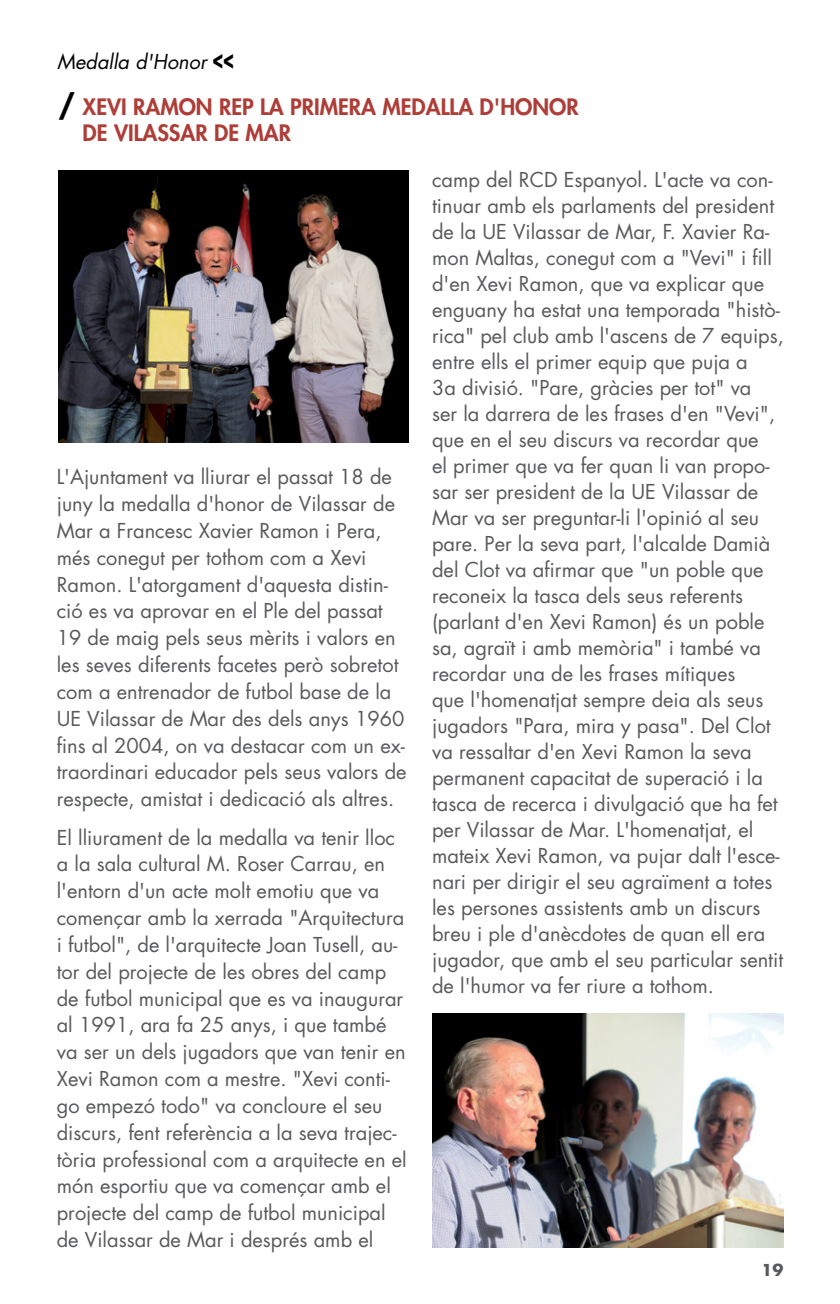
<style>
.page{position:relative;width:840px;height:1304px;background:#fff}
.page>*{position:absolute;margin:0;border:0;box-sizing:border-box;transform-origin:0 0}
.t1{font:700 30px "Futura Std";color:#000}
.t2{font:800 22px/26px "Futura Std";color:#ae3d37}
.t3{font:20px/26px "Futura Std";color:#58595b}
.t4{font:italic 20px "Futura Std";color:#000}
.t5{font:700 16px "Futura Std";color:#58595b}
.s1{font-weight:800;font-style:normal;font-size:30px}
</style>
<div class="page">
<img style="left:58px;top:170px;width:350px;height:272px">
<img style="left:432px;top:1013px;width:351px;height:234px">
<p class="t4" style="left:57px;top:49px;width:178px">Medalla d'Honor <span class="s1">&lt;&lt;</span></p>
<h1 class="t1" style="left:58px;top:86px;width:19px">/</h1>
<p class="t2" style="left:83px;top:94px;width:497px">XEVI RAMON REP LA PRIMERA MEDALLA D'HONOR<br>DE VILASSAR DE MAR</p>
<p class="t3" style="left:57px;top:464px;width:351px;line-height:26.8px">L'Ajuntament va lliurar el passat 18 de juny la medalla d'honor de Vilassar de Mar a Francesc Xavier Ramon i Pera, més conegut per tothom com a Xevi Ramon. L'atorgament d'aquesta distin&shy;ció es va aprovar en el Ple del passat 19 de maig pels seus mèrits i valors en les seves diferents facetes però sobretot com a entrenador de futbol base de la UE Vilassar de Mar des dels anys 1960 fins al 2004, on va destacar com un ex&shy;traordinari educador pels seus valors de respecte, amistat i dedicació als altres.</p>
<p class="t3" style="left:57px;top:824px;width:351px;line-height:26.8px">El lliurament de la medalla va tenir lloc a la sala cultural M. Roser Carrau, en l'entorn d'un acte molt emotiu que va començar amb la xerrada "Arquitectura i futbol", de l'arquitecte Joan Tusell, au&shy;tor del projecte de les obres del camp de futbol municipal que es va inaugurar al 1991, ara fa 25 anys, i que també va ser un dels jugadors que van tenir en Xevi Ramon com a mestre. "Xevi conti&shy;go empezó todo" va concloure el seu discurs, fent referència a la seva trajec&shy;tòria professional com a arquitecte en el món esportiu que va començar amb el projecte del camp de futbol municipal de Vilassar de Mar i després amb el</p>
<p class="t3" style="left:432px;top:167px;width:353px">camp del RCD Espanyol. L'acte va con&shy;tinuar amb els parlaments del president de la UE Vilassar de Mar, F. Xavier Ra&shy;mon Maltas, conegut com a "Vevi" i fill d'en Xevi Ramon, que va explicar que enguany ha estat una temporada "histò&shy;rica" pel club amb l'ascens de 7 equips, entre ells el primer equip que puja a<br>3a divisió. "Pare, gràcies per tot" va<br>ser la darrera de les frases d'en "Vevi", que en el seu discurs va recordar que<br>el primer que va fer quan li van propo&shy;sar ser president de la UE Vilassar de Mar va ser preguntar-li l'opinió al seu pare. Per la seva part, l'alcalde Damià del Clot va afirmar que "un poble que reconeix la tasca dels seus referents (parlant d'en Xevi Ramon) és un poble sa, agraït i amb memòria" i també va recordar una de les frases mítiques<br>que l'homenatjat sempre deia als seus jugadors "Para, mira y pasa". Del Clot va ressaltar d'en Xevi Ramon la seva permanent capacitat de superació i la tasca de recerca i divulgació que ha fet per Vilassar de Mar. L'homenatjat, el mateix Xevi Ramon, va pujar dalt l'esce&shy;nari per dirigir el seu agraïment a totes les persones assistents amb un discurs breu i ple d'anècdotes de quan ell era jugador, que amb el seu particular sentit de l'humor va fer riure a tothom.</p>
<p class="t5" style="left:761px;top:1259px;width:23px">19</p>
</div>
